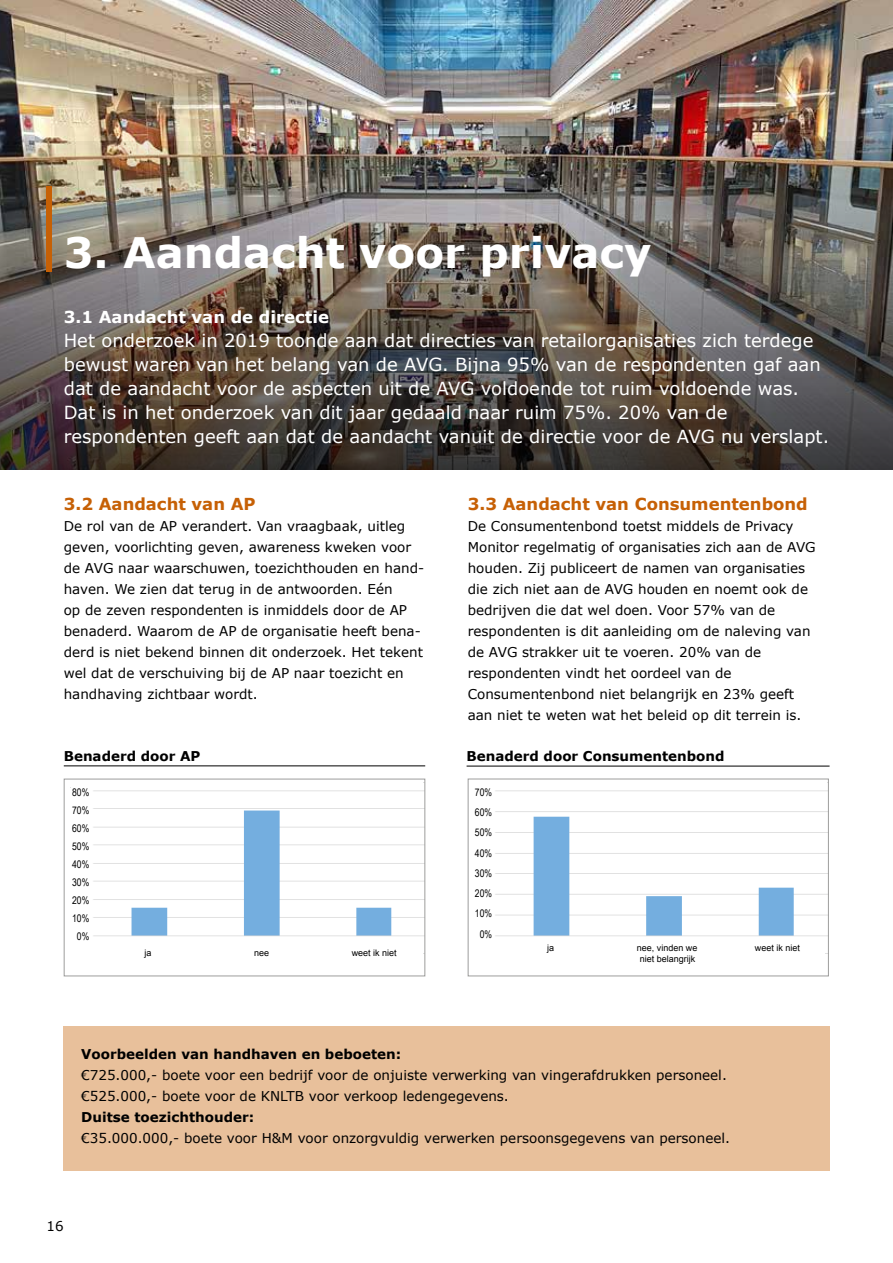
<style>
.page{position:relative;width:893px;height:1263px;background:#fff}
.page>*{position:absolute;margin:0;border:0;box-sizing:border-box;transform-origin:0 0}
.t1{font:700 42px "Verdana";color:#fff}
.t2{font:18px/24px "Verdana";color:#fff}
.t3{font:700 16.5px "Verdana";color:#c66005}
.t4{font:700 16.5px "Verdana";color:#fff}
.t5{font:13.5px/21px "Verdana";color:#000}
.t6{font:700 13.5px "Verdana";color:#000}
.t7{font:10.5px/18px "Arial Narrow";color:#000;text-align:center}
.t8{font:9px "Arial";color:#000}
</style>
<div class="page">
<img style="left:0;top:0;width:893px;height:141px">
<img style="left:0;top:141px;width:892px;height:329px">
<div style="left:63px;top:1026px;width:766px;height:145px;background:#e8c09b"></div>
<div style="left:46px;top:187px;width:6px;height:85px;background:#c66005"></div>
<img style="left:93px;top:790px;width:330px;height:146px">
<div style="left:64px;top:779px;width:361px;height:197px;border:1px solid #9d9d9c"></div>
<hr style="left:64px;top:765px;width:361px;height:1px;background:#000">
<div style="left:69px;top:780px;width:354px;height:6px;background:#fff"></div>
<img style="left:892px;top:98px;width:1px;height:372px">
<img style="left:495px;top:790px;width:332px;height:146px">
<div style="left:468px;top:779px;width:361px;height:197px;border:1px solid #9d9d9c"></div>
<hr style="left:467px;top:766px;width:363px;height:1px;background:#000">
<h1 class="t1" style="left:64px;top:226px;width:589px">3. Aandacht voor privacy</h1>
<p class="t4" style="left:64px;top:306px;width:267px">3.1 Aandacht van de directie</p>
<p class="t2" style="left:64px;top:328px;width:767px">Het onderzoek in 2019 toonde aan dat directies van retailorganisaties zich terdege bewust waren van het belang van de AVG. Bijna 95% van de respondenten gaf aan dat de aandacht voor de aspecten uit de AVG voldoende tot ruim voldoende was.<br>Dat is in het onderzoek van dit jaar gedaald naar ruim 75%. 20% van de respondenten geeft aan dat de aandacht vanuit de directie voor de AVG nu verslapt.</p>
<p class="t3" style="left:64px;top:494px;width:193px">3.2 Aandacht van AP</p>
<p class="t5" style="left:64px;top:515px;width:362px">De rol van de AP verandert. Van vraagbaak, uitleg geven, voorlichting geven, awareness kweken voor de AVG naar waarschuwen, toezichthouden en hand&shy;haven. We zien dat terug in de antwoorden. Eén<br>op de zeven respondenten is inmiddels door de AP benaderd. Waarom de AP de organisatie heeft bena&shy;derd is niet bekend binnen dit onderzoek. Het tekent wel dat de verschuiving bij de AP naar toezicht en handhaving zichtbaar wordt.</p>
<p class="t3" style="left:468px;top:494px;width:342px">3.3 Aandacht van Consumentenbond</p>
<p class="t5" style="left:468px;top:515px;width:349px">De Consumentenbond toetst middels de Privacy Monitor regelmatig of organisaties zich aan de AVG houden. Zij publiceert de namen van organisaties die zich niet aan de AVG houden en noemt ook de bedrijven die dat wel doen. Voor 57% van de respondenten is dit aanleiding om de naleving van de AVG strakker uit te voeren. 20% van de respondenten vindt het oordeel van de Consumentenbond niet belangrijk en 23% geeft aan niet te weten wat het beleid op dit terrein is.</p>
<p class="t6" style="left:64px;top:747px;width:138px">Benaderd door AP</p>
<p class="t7" style="left:72px;top:782px;width:19px">80%<br>70%<br>60%<br>50%<br>40%<br>30%<br>20%<br>10%<br>0%</p>
<p class="t6" style="left:467px;top:747px;width:259px">Benaderd door Consumentenbond</p>
<p class="t7" style="left:475px;top:781px;width:19px;line-height:20.2px">70%<br>60%<br>50%<br>40%<br>30%<br>20%<br>10%<br>0%</p>
<p class="t8" style="left:145px;top:947px;width:9px">ja</p>
<p class="t8" style="left:254px;top:947px;width:17px">nee</p>
<p class="t8" style="left:352px;top:947px;width:47px">weet ik niet</p>
<p class="t8" style="left:547px;top:942px;width:9px">ja</p>
<p class="t8" style="left:637px;top:942px;width:62px">nee, vinden we</p>
<p class="t8" style="left:755px;top:942px;width:47px">weet ik niet</p>
<p class="t8" style="left:640px;top:953px;width:57px">niet belangrijk</p>
<p class="t6" style="left:81px;top:1045px;width:321px">Voorbeelden van handhaven en beboeten:</p>
<p class="t5" style="left:81px;top:1064px;width:647px">€725.000,- boete voor een bedrijf voor de onjuiste verwerking van vingerafdrukken personeel. €525.000,- boete voor de KNLTB voor verkoop ledengegevens.</p>
<p class="t6" style="left:81px;top:1108px;width:174px">Duitse toezichthouder:</p>
<p class="t5" style="left:81px;top:1127px;width:650px">€35.000.000,- boete voor H&amp;M voor onzorgvuldig verwerken persoonsgegevens van personeel.</p>
<p class="t5" style="left:47px;top:1215px;width:19px">16</p>
</div>
